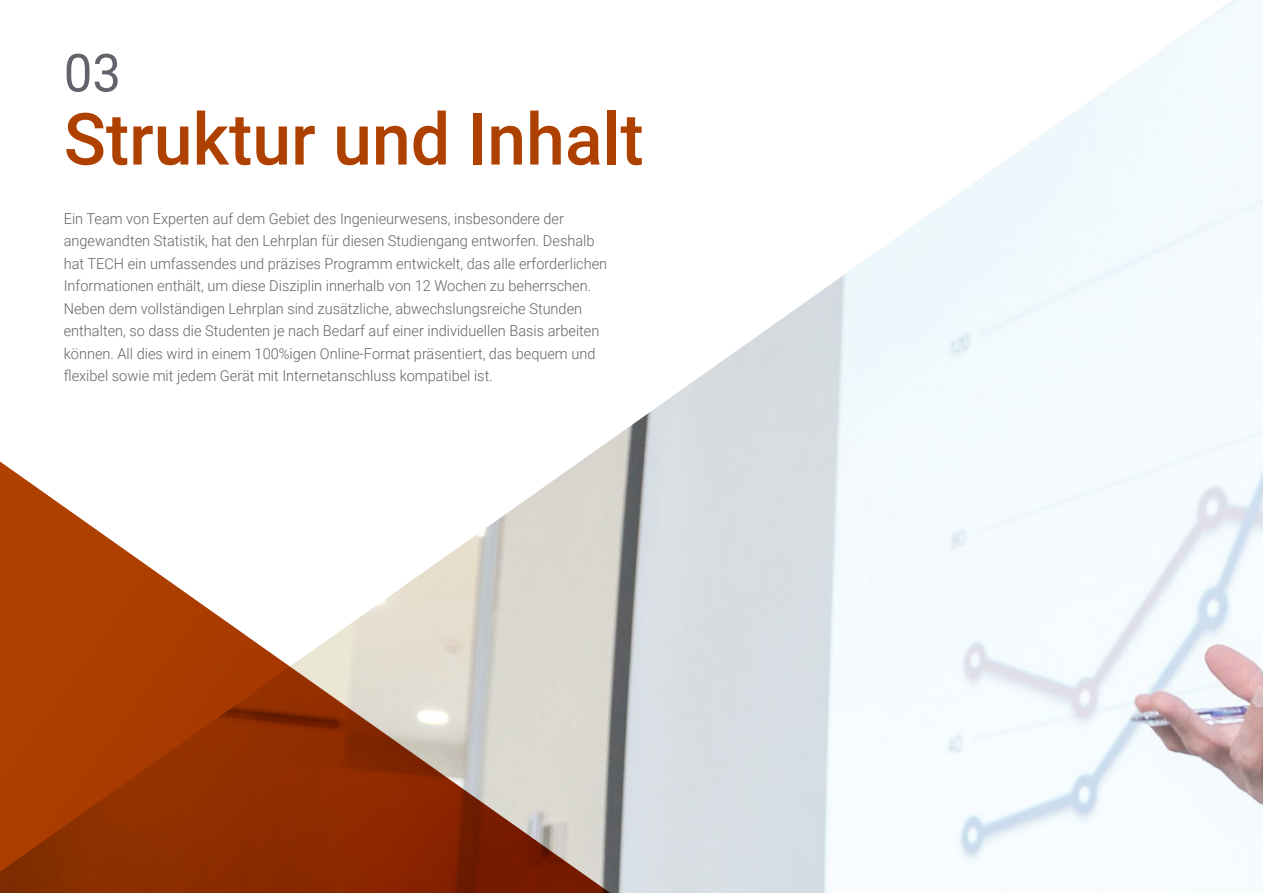
<style>
.page{position:relative;width:1263px;height:893px;background:#fff}
.page>*{position:absolute;margin:0;border:0;box-sizing:border-box;transform-origin:0 0}
.t1{font:500 72px "Roboto";color:#ae4000}
.t2{font:52.5px "Roboto";color:#61646a}
.t3{font:300 15px/22.5px "Roboto";color:#61646a}
</style>
<div class="page">
<img style="left:602px;top:0;width:661px;height:893px">
<svg style="left:0;top:446px;width:640px;height:447px"></svg>
<h2 class="t2" style="left:64px;top:36px;width:59px">03</h2>
<h1 class="t1" style="left:64px;top:89px;width:581px">Struktur und Inhalt</h1>
<p class="t3" style="left:64px;top:207px;width:545px">Ein Team von Experten auf dem Gebiet des Ingenieurwesens, insbesondere der angewandten Statistik, hat den Lehrplan für diesen Studiengang entworfen. Deshalb hat TECH ein umfassendes und präzises Programm entwickelt, das alle erforderlichen Informationen enthält, um diese Disziplin innerhalb von 12 Wochen zu beherrschen.<br>Neben dem vollständigen Lehrplan sind zusätzliche, abwechslungsreiche Stunden enthalten, so dass die Studenten je nach Bedarf auf einer individuellen Basis arbeiten können. All dies wird in einem 100%igen Online-Format präsentiert, das bequem und flexibel sowie mit jedem Gerät mit Internetanschluss kompatibel ist.</p>
</div>
